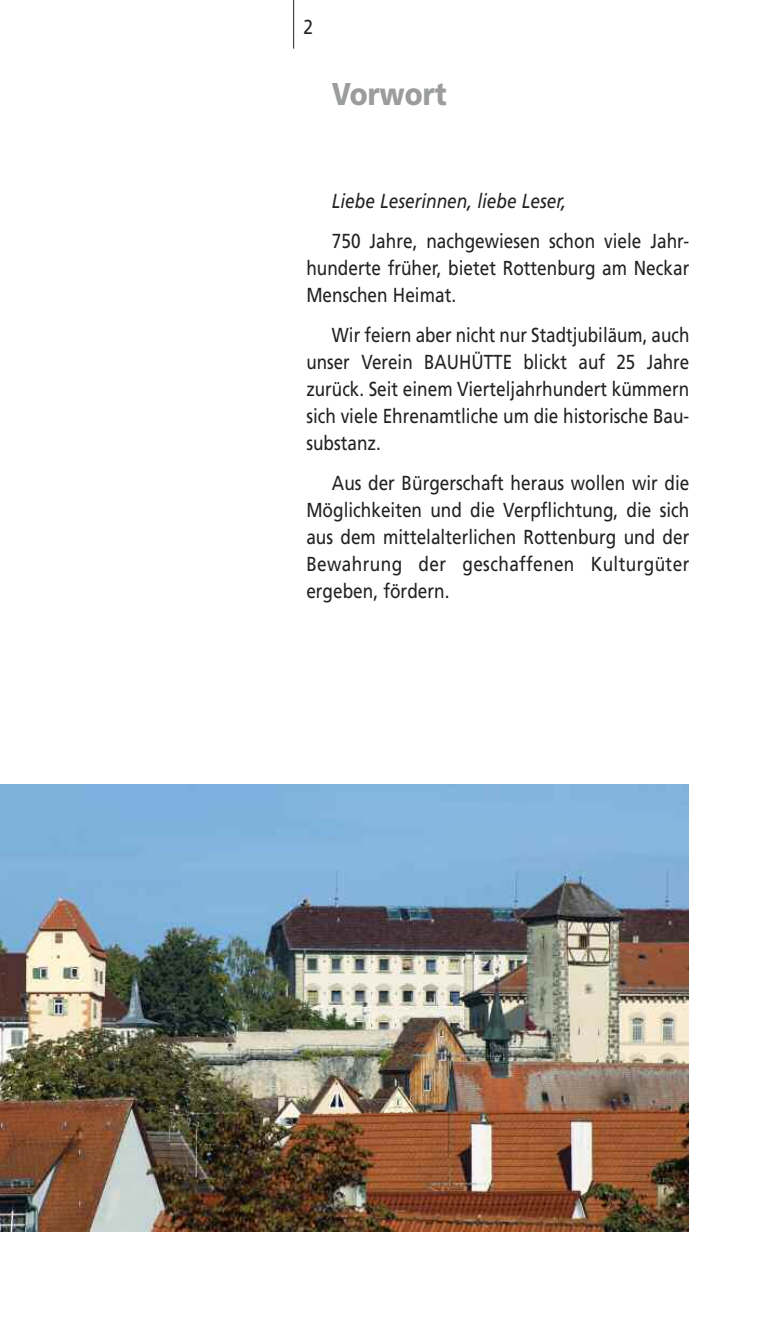
<style>
.page{position:relative;width:766px;height:1340px;background:#fff}
.page>*{position:absolute;margin:0;border:0;box-sizing:border-box;transform-origin:0 0}
.t1{font:900 31.5px "Frutiger";color:#9b9c9c;scale:.85 1}
.t2{font:20.25px/27px "Frutiger";color:#222221;text-align:justify;scale:.85 1}
.t3{font:20.25px/27px "Frutiger";color:#222221;text-align:justify;scale:.84 1}
.t4{font:italic 20.25px "Frutiger";color:#222221;scale:.85 1}
</style>
<div class="page">
<hr style="left:293px;top:0;width:1px;height:49px;background:#222221">
<img style="left:0;top:784px;width:688px;height:447px">
<p class="t2" style="left:303px;top:15px;width:13px">2</p>
<h1 class="t1" style="left:332px;top:81px;width:136px">Vorwort</h1>
<p class="t4" style="left:332px;top:193px;width:277px">Liebe Leserinnen, liebe Leser,</p>
<p class="t2" style="left:306px;top:229px;width:452px;text-indent:26px">750 Jahre, nachgewiesen schon viele Jahr&shy;hunderte früher, bietet Rottenburg am Neckar Menschen Heimat.</p>
<p class="t3" style="left:306px;top:323px;width:457px;text-indent:26px">Wir feiern aber nicht nur Stadtjubiläum, auch unser Verein BAUHÜTTE blickt auf 25 Jahre zurück. Seit einem Vierteljahrhundert kümmern sich viele Ehrenamtliche um die historische Bau&shy;substanz.</p>
<p class="t2" style="left:306px;top:470px;width:452px;text-indent:26px">Aus der Bürgerschaft heraus wollen wir die Möglichkeiten und die Verpflichtung, die sich aus dem mittelalterlichen Rottenburg und der Bewahrung der geschaffenen Kulturgüter ergeben, fördern.</p>
</div>
